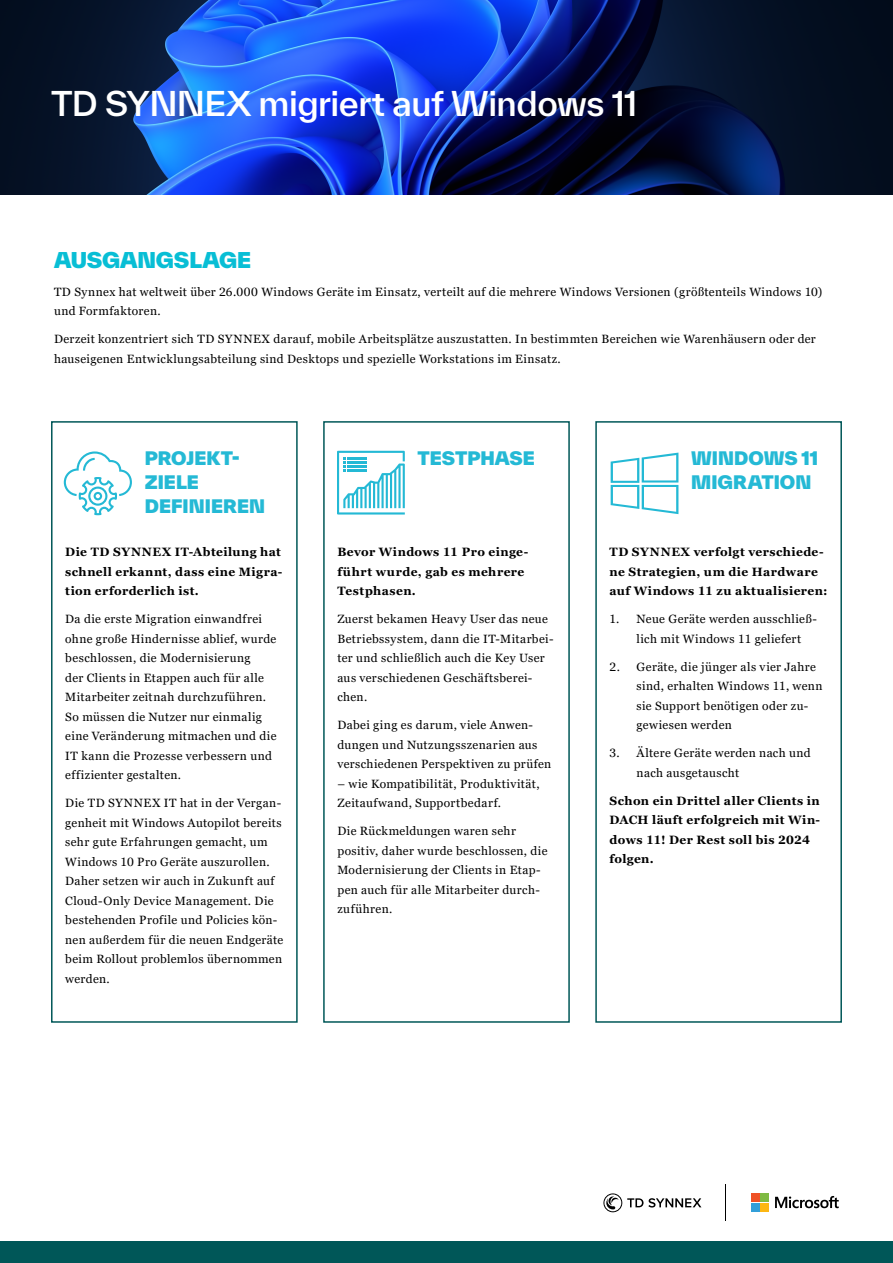
<style>
.page{position:relative;width:893px;height:1263px;background:#fff}
.page>*{position:absolute;margin:0;border:0;box-sizing:border-box;transform-origin:0 0}
.Titel{font:500 33px "TWK Everett";letter-spacing:-.015em;color:#fff}
.Subhead{font:900 21px "TWK Everett";letter-spacing:-.01em;color:#08bed5}
.Subhead-2{font:900 18px/24px "TWK Everett";color:#24b9d5}
.Body{font:12px/19.5px "Georgia Pro";letter-spacing:.03em;color:#000}
.Fließtext{font:12px/19.5px "Georgia Pro";letter-spacing:.03em;color:#000}
.Body-2{font:700 12px/19.5px "Georgia Pro";letter-spacing:.035em;color:#000}
</style>
<div class="page">
<img style="left:0;top:0;width:893px;height:195px">
<div style="left:51px;top:421px;width:247px;height:602px;border:2px solid #005758"></div>
<div style="left:323px;top:421px;width:247px;height:602px;border:2px solid #005758"></div>
<div style="left:595px;top:421px;width:247px;height:602px;border:2px solid #005758"></div>
<svg style="left:775px;top:1196px;width:64px;height:12px"></svg>
<div style="left:751px;top:1193px;width:9px;height:9px;background:#ef5125"></div>
<div style="left:760px;top:1193px;width:9px;height:9px;background:#7fba42"></div>
<div style="left:751px;top:1203px;width:9px;height:9px;background:#329fd9"></div>
<div style="left:760px;top:1203px;width:9px;height:9px;background:#fcb713"></div>
<hr style="left:725px;top:1184px;width:1px;height:36px;background:#000">
<svg style="left:603px;top:1193px;width:98px;height:19px"></svg>
<div style="left:0;top:1242px;width:893px;height:21px;background:#005758"></div>
<svg style="left:64px;top:451px;width:68px;height:64px"></svg>
<svg style="left:337px;top:451px;width:68px;height:63px"></svg>
<svg style="left:611px;top:453px;width:67px;height:61px"></svg>
<p class="Titel" style="left:51px;top:81px;width:588px">TD SYNNEX migriert auf Windows 11</p>
<p class="Subhead" style="left:54px;top:244px;width:199px">AUSGANGSLAGE</p>
<p class="Fließtext" style="left:54px;top:282px;width:770px">TD Synnex hat weltweit über 26.000 Windows Geräte im Einsatz, verteilt auf die mehrere Windows Versionen (größtenteils Windows 10) und Formfaktoren.</p>
<p class="Fließtext" style="left:54px;top:330px;width:763px">Derzeit konzentriert sich TD SYNNEX darauf, mobile Arbeitsplätze auszustatten. In bestimmten Bereichen wie Warenhäusern oder der hauseigenen Entwicklungsabteilung sind Desktops und spezielle Workstations im Einsatz.</p>
<p class="Subhead-2" style="left:145px;top:446px;width:122px">PROJEKT-<br>ZIELE<br>DEFINIEREN</p>
<p class="Body-2" style="left:65px;top:543px;width:219px;text-align:justify">Die TD SYNNEX IT-Abteilung hat schnell erkannt, dass eine Migra&shy;tion erforderlich ist.</p>
<p class="Body" style="left:65px;top:610px;width:213px">Da die erste Migration einwandfrei ohne große Hindernisse ablief, wurde beschlossen, die Modernisierung<br>der Clients in Etappen auch für alle Mitarbeiter zeitnah durchzuführen.<br>So müssen die Nutzer nur einmalig eine Veränderung mitmachen und die IT kann die Prozesse verbessern und effizienter gestalten.</p>
<p class="Body" style="left:65px;top:794px;width:220px">Die TD SYNNEX IT hat in der Vergan&shy;genheit mit Windows Autopilot bereits sehr gute Erfahrungen gemacht, um Windows 10 Pro Geräte auszurollen.<br>Daher setzen wir auch in Zukunft auf Cloud-Only Device Management. Die bestehenden Profile und Policies kön&shy;nen außerdem für die neuen Endgeräte beim Rollout problemlos übernommen werden.</p>
<p class="Subhead-2" style="left:418px;top:446px;width:119px">TESTPHASE</p>
<p class="Body-2" style="left:337px;top:543px;width:192px">Bevor Windows 11 Pro einge&shy;führt wurde, gab es mehrere<br>Testphasen.</p>
<p class="Body" style="left:337px;top:610px;width:218px">Zuerst bekamen Heavy User das neue<br>Betriebssystem, dann die IT-Mitarbei&shy;ter und schließlich auch die Key User aus verschiedenen Geschäftsberei&shy;chen.</p>
<p class="Body" style="left:337px;top:716px;width:215px">Dabei ging es darum, viele Anwen&shy;dungen und Nutzungsszenarien aus verschiedenen Perspektiven zu prüfen</p>
<p class="Body" style="left:337px;top:774px;width:204px">– wie Kompatibilität, Produktivität,<br>Zeitaufwand, Supportbedarf.</p>
<p class="Body" style="left:337px;top:822px;width:212px">Die Rückmeldungen waren sehr positiv, daher wurde beschlossen, die<br>Modernisierung der Clients in Etap&shy;pen auch für alle Mitarbeiter durch&shy;zuführen.</p>
<p class="Subhead-2" style="left:691px;top:446px;width:128px">WINDOWS 11<br>MIGRATION</p>
<p class="Body-2" style="left:610px;top:543px;width:220px">TD SYNNEX verfolgt verschiede&shy;ne Strategien, um die Hardware auf Windows 11 zu aktualisieren:</p>
<p class="Body" style="left:637px;top:610px;width:182px;text-indent:-27px">1. Neue Geräte werden ausschließ&shy;lich mit Windows 11 geliefert</p>
<p class="Body" style="left:637px;top:657px;width:187px;text-indent:-27px">2. Geräte, die jünger als vier Jahre sind, erhalten Windows 11, wenn sie Support benötigen oder zu&shy;gewiesen werden</p>
<p class="Body" style="left:637px;top:744px;width:176px;text-indent:-27px">3. Ältere Geräte werden nach und nach ausgetauscht</p>
<p class="Body-2" style="left:610px;top:791px;width:212px">Schon ein Drittel aller Clients in<br>DACH läuft erfolgreich mit Win&shy;dows 11! Der Rest soll bis 2024 folgen.</p>
</div>
